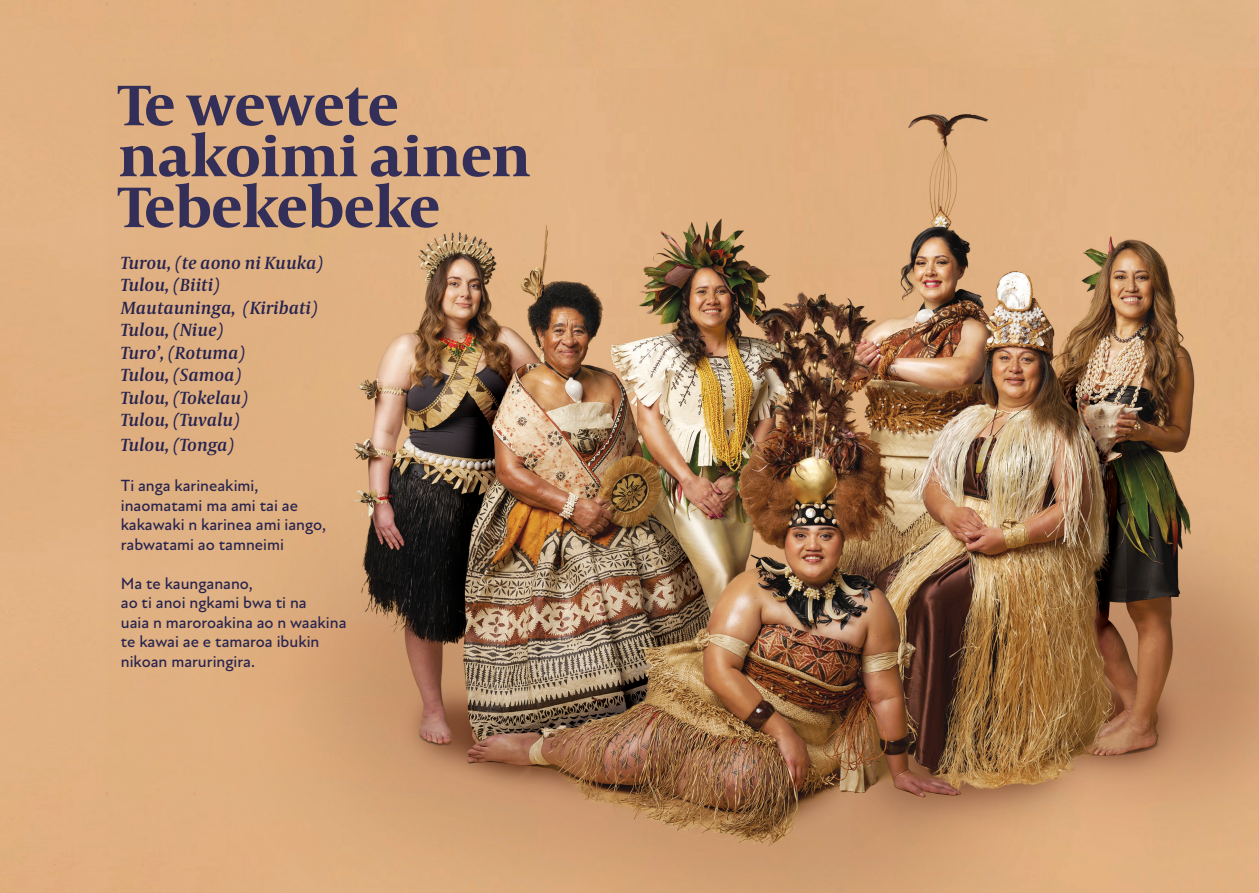
<style>
.page{position:relative;width:1259px;height:893px;background:#fff}
.page>*{position:absolute;margin:0;border:0;box-sizing:border-box;transform-origin:0 0}
.t1{font:700 58.5px/50.8px "Capitolium News 2";letter-spacing:-.01em;color:#332f58}
.Paragraph{font:italic 600 18px/22.5px "Capitolium News 2";color:#28244f}
.Paragraph-2{font:500 16.5px/19.5px "New Atten";color:#28244f}
</style>
<div class="page">
<img style="left:87px;top:77px;width:1172px;height:816px">
<p class="t1" style="left:118px;top:77px;width:414px">Te wewete nakoimi ainen<br>Tebekebeke</p>
<p class="Paragraph" style="left:121px;top:251px;width:204px">Turou, (te aono ni Kuuka)<br>Tulou, (Biiti)<br>Mautauninga, (Kiribati)<br>Tulou, (Niue)<br>Turo’, (Rotuma)<br>Tulou, (Samoa)<br>Tulou, (Tokelau)<br>Tulou, (Tuvalu)</p>
<p class="Paragraph" style="left:121px;top:433px;width:115px">Tulou, (Tonga)</p>
<p class="Paragraph-2" style="left:121px;top:476px;width:207px">Ti anga karineakimi, inaomatami ma ami tai ae kakawaki n karinea ami iango, rabwatami ao tamneimi</p>
<p class="Paragraph-2" style="left:121px;top:574px;width:227px">Ma te kaunganano,<br>ao ti anoi ngkami bwa ti na<br>uaia n maroroakina ao n waakina te kawai ae e tamaroa ibukin nikoan maruringira.</p>
</div>
